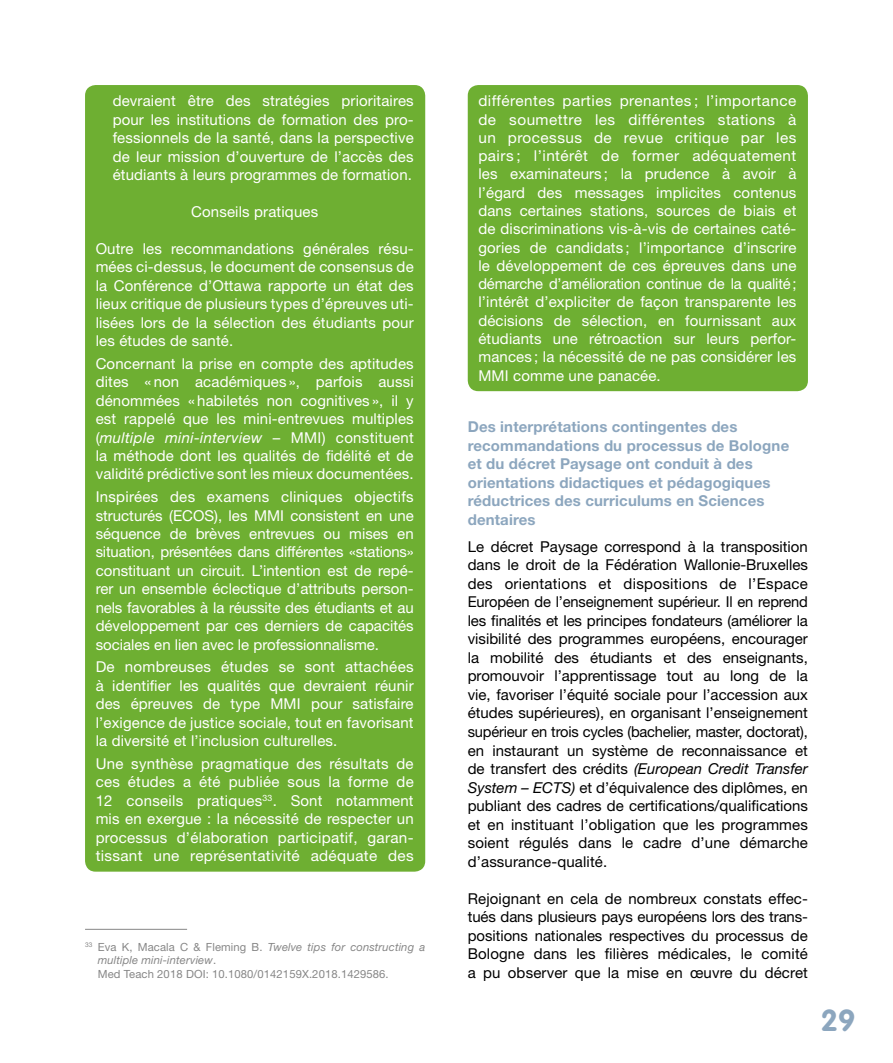
<style>
.page{position:relative;width:893px;height:1063px;background:#fff}
.page>*{position:absolute;margin:0;border:0;box-sizing:border-box;transform-origin:0 0}
.t1{font:700 30px "VAG Rounded Std";color:#8ca6be}
.t2{font:15px/18.5px "Helvetica Neue LT Std";letter-spacing:.01em;color:#fff;text-align:justify}
.t3{font:15px/18.6px "Helvetica Neue LT Std";letter-spacing:.01em;color:#000;text-align:justify}
.t4{font:700 15px/18.5px "Helvetica Neue LT Std";letter-spacing:.01em;color:#8ca6be}
.t5{font:11.25px/13.5px "Helvetica Neue LT Std";letter-spacing:.01em;color:#878787}
.s1{font-style:italic}
</style>
<div class="page">
<div style="left:85px;top:85px;width:340px;height:787px;background:#6eaf32;border-radius:11px"></div>
<div style="left:468px;top:85px;width:340px;height:306px;background:#6eaf32;border-radius:11px"></div>
<hr style="left:85px;top:929px;width:102px;height:1px;background:#878787">
<p class="t2" style="left:113px;top:92px;width:303px">devraient être des stratégies prioritaires pour les institutions de formation des pro&shy;fessionnels de la santé, dans la perspective de leur mission d’ouverture de l’accès des étudiants à leurs programmes de formation.</p>
<p class="t2" style="left:191px;top:202px;width:129px">Conseils pratiques</p>
<p class="t2" style="left:96px;top:239px;width:320px">Outre les recommandations générales résu&shy;mées ci-dessus, le document de consensus de la Conférence d’Ottawa rapporte un état des lieux critique de plusieurs types d’épreuves uti&shy;lisées lors de la sélection des étudiants pour les études de santé.</p>
<p class="t2" style="left:96px;top:354px;width:320px">Concernant la prise en compte des aptitudes dites « non académiques », parfois aussi dénommées « habiletés non cognitives », il y est rappelé que les mini-entrevues multiples (<span class="s1">multiple mini-interview</span> – MMI) constituent la méthode dont les qualités de fidélité et de validité prédictive sont les mieux documentées.</p>
<p class="t2" style="left:96px;top:487px;width:320px">Inspirées des examens cliniques objectifs structurés (ECOS), les MMI consistent en une séquence de brèves entrevues ou mises en situation, présentées dans différentes «stations» constituant un circuit. L’intention est de repé&shy;rer un ensemble éclectique d’attributs person&shy;nels favorables à la réussite des étudiants et au développement par ces derniers de capacités sociales en lien avec le professionnalisme.</p>
<p class="t2" style="left:96px;top:658px;width:320px">De nombreuses études se sont attachées à identifier les qualités que devraient réunir des épreuves de type MMI pour satisfaire l’exigence de justice sociale, tout en favorisant la diversité et l’inclusion culturelles.</p>
<p class="t2" style="left:96px;top:754px;width:320px">Une synthèse pragmatique des résultats de ces études a été publiée sous la forme de 12 conseils pratiques<sup>33</sup>. Sont notamment mis en exergue : la nécessité de respecter un processus d’élaboration participatif, garan&shy;tissant une représentativité adéquate des</p>
<p class="t5" style="left:98px;top:940px;width:329px;text-indent:-13px"><sup>33</sup> Eva K, Macala C &amp; Fleming B. <span class="s1">Twelve tips for constructing a multiple mini-interview</span>.<br>Med Teach 2018 DOI: 10.1080/0142159X.2018.1429586.</p>
<p class="t2" style="left:478px;top:92px;width:320px">différentes parties prenantes ; l’importance de soumettre les différentes stations à un processus de revue critique par les pairs ; l’intérêt de former adéquatement les examinateurs ; la prudence à avoir à l’égard des messages implicites contenus dans certaines stations, sources de biais et de discriminations vis-à-vis de certaines caté&shy;gories de candidats ; l’importance d’inscrire le développement de ces épreuves dans une démarche d’amélioration continue de la qualité; l’intérêt d’expliciter de façon transparente les décisions de sélection, en fournissant aux étudiants une rétroaction sur leurs perfor&shy;mances ; la nécessité de ne pas considérer les MMI comme une panacée.</p>
<p class="t4" style="left:468px;top:417px;width:323px">Des interprétations contingentes des recommandations du processus de Bologne et du décret Paysage ont conduit à des orientations didactiques et pédagogiques réductrices des curriculums en Sciences dentaires</p>
<p class="t3" style="left:468px;top:537px;width:342px">Le décret Paysage correspond à la transposition dans le droit de la Fédération Wallonie-Bruxelles des orientations et dispositions de l’Espace Européen de l’enseignement supérieur. Il en reprend les finalités et les principes fondateurs (améliorer la visibilité des programmes européens, encourager la mobilité des étudiants et des enseignants, promouvoir l’apprentissage tout au long de la vie, favoriser l’équité sociale pour l’accession aux études supérieures), en organisant l’enseignement supérieur en trois cycles (bachelier, master, doctorat), en instaurant un système de reconnaissance et de transfert des crédits <span class="s1">(European Credit Transfer System – ECTS)</span> et d’équivalence des diplômes, en publiant des cadres de certifications/qualifications et en instituant l’obligation que les programmes soient régulés dans le cadre d’une démarche d’assurance-qualité.</p>
<p class="t3" style="left:468px;top:889px;width:342px">Rejoignant en cela de nombreux constats effec&shy;tués dans plusieurs pays européens lors des trans&shy;positions nationales respectives du processus de Bologne dans les filières médicales, le comité a pu observer que la mise en œuvre du décret</p>
<h1 class="t1" style="left:821px;top:1003px;width:36px">29</h1>
</div>
